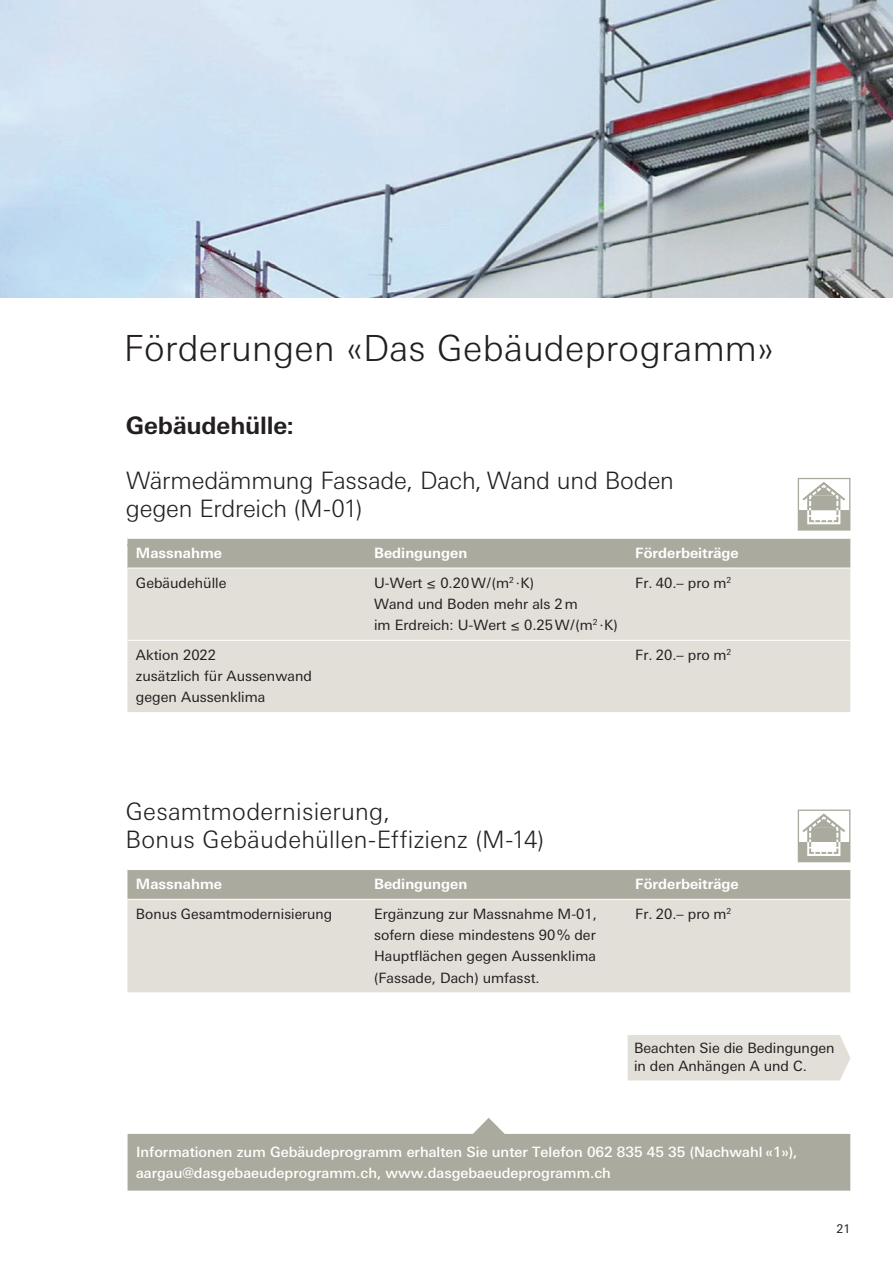
<style>
.page{position:relative;width:893px;height:1263px;background:#fff}
.page>*{position:absolute;margin:0;border:0;box-sizing:border-box;transform-origin:0 0}
.t1{font:300 36px "Linotype Univers Basic";letter-spacing:.01em;color:#231f20}
.t2{font:300 24px/28.2px "Linotype Univers Basic";color:#231f20}
.t3{font:700 24px "Linotype Univers Basic";letter-spacing:-.005em;color:#231f20}
.t4{font:14.25px/21.3px "Linotype Univers Basic";color:#231f20}
.t5{font:500 14.25px/21.3px "Linotype Univers Basic";color:#fff}
.t6{font:700 14.25px "Linotype Univers Basic";color:#fff}
.t7{font:12px "Linotype Univers Basic";color:#231f20}
</style>
<div class="page">
<img style="left:0;top:0;width:893px;height:298px">
<div style="left:127px;top:539px;width:723px;height:29px;background:#aaaa9e"></div>
<div style="left:127px;top:569px;width:723px;height:143px;background:#e2dfd9"></div>
<hr style="left:127px;top:640px;width:247px;height:1px;background:#fff">
<hr style="left:374px;top:640px;width:261px;height:1px;background:#fff">
<hr style="left:635px;top:640px;width:215px;height:1px;background:#fff">
<div style="left:127px;top:870px;width:723px;height:29px;background:#aaaa9e"></div>
<div style="left:127px;top:900px;width:723px;height:92px;background:#e2dfd9"></div>
<svg style="left:798px;top:478px;width:52px;height:53px"></svg>
<svg style="left:798px;top:809px;width:52px;height:53px"></svg>
<div style="left:628px;top:1035px;width:222px;height:45px;background:#e2dfd9"></div>
<svg style="left:128px;top:1118px;width:722px;height:72px;fill:#aaaa9e"></svg>
<h1 class="t1" style="left:124px;top:327px;width:652px">Förderungen «Das Gebäudeprogramm»</h1>
<h2 class="t3" style="left:126px;top:411px;width:170px">Gebäudehülle:</h2>
<h2 class="t2" style="left:126px;top:466px;width:550px">Wärmedämmung Fassade, Dach, Wand und Boden gegen Erdreich (M-01)</h2>
<p class="t6" style="left:136px;top:544px;width:88px">Massnahme</p>
<p class="t6" style="left:374px;top:544px;width:95px">Bedingungen</p>
<p class="t6" style="left:635px;top:544px;width:105px">Förderbeiträge</p>
<p class="t4" style="left:136px;top:572px;width:92px">Gebäudehülle</p>
<p class="t4" style="left:374px;top:572px;width:245px">U-Wert ≤ 0.20W/(m<sup>2</sup> ·K)<br>Wand und Boden mehr als 2m<br>im Erdreich: U-Wert ≤ 0.25W/(m<sup>2</sup> ·K)</p>
<p class="t4" style="left:635px;top:572px;width:98px">Fr. 40.– pro m<sup>2</sup></p>
<p class="t4" style="left:136px;top:644px;width:178px">Aktion 2022<br>zusätzlich für Aussenwand gegen Aussenklima</p>
<p class="t4" style="left:635px;top:644px;width:98px">Fr. 20.– pro m<sup>2</sup></p>
<h2 class="t2" style="left:126px;top:797px;width:420px">Gesamtmodernisierung,<br>Bonus Gebäudehüllen-Effizienz (M-14)</h2>
<p class="t6" style="left:136px;top:875px;width:88px">Massnahme</p>
<p class="t6" style="left:374px;top:875px;width:95px">Bedingungen</p>
<p class="t6" style="left:635px;top:875px;width:105px">Förderbeiträge</p>
<p class="t4" style="left:136px;top:903px;width:198px">Bonus Gesamtmodernisierung</p>
<p class="t4" style="left:374px;top:903px;width:224px;text-align:justify">Ergänzung zur Massnahme M-01, sofern diese mindestens 90% der Hauptflächen gegen Aussenklima (Fassade, Dach) umfasst.</p>
<p class="t4" style="left:635px;top:903px;width:98px">Fr. 20.– pro m<sup>2</sup></p>
<p class="t4" style="left:634px;top:1039px;width:202px;line-height:18px">Beachten Sie die Bedingungen in den Anhängen A und C.</p>
<p class="t5" style="left:136px;top:1141px;width:663px">Informationen zum Gebäudeprogramm erhalten Sie unter Telefon 062 835 45 35 (Nachwahl «1»), aargau@dasgebaeudeprogramm.ch, www.dasgebaeudeprogramm.ch</p>
<p class="t7" style="left:837px;top:1222px;width:15px">21</p>
</div>
